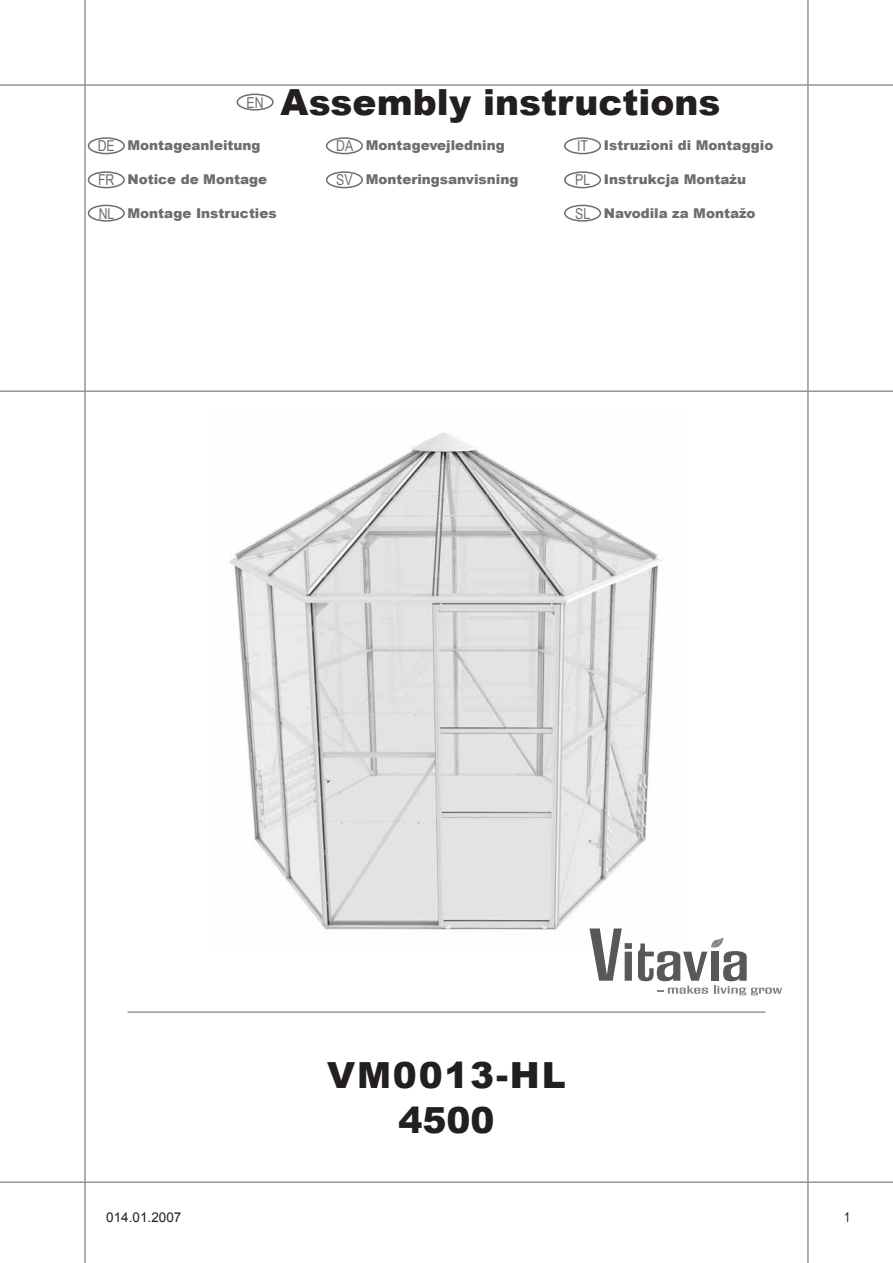
<style>
.page{position:relative;width:893px;height:1263px;background:#fff}
.page>*{position:absolute;margin:0;border:0;box-sizing:border-box;transform-origin:0 0}
.t1{font:900 36px "Arial";color:#231f20}
.t2{font:900 36px/45px "Arial";letter-spacing:.05em;color:#231f20;text-align:center}
.t3{font:15px "Arial Narrow";color:#6c6d70}
.t4{font:900 13.5px "Arial";color:#6c6d70}
.t5{font:13.5px "Arial";color:#231f20}
.t6{font:13.5px "Arial Narrow";color:#231f20}
</style>
<div class="page">
<hr style="left:0;top:1181px;width:893px;height:2px;background:#939598">
<hr style="left:128px;top:1011px;width:637px;height:2px;background:#939598">
<hr style="left:84px;top:0;width:2px;height:1263px;background:#939598">
<hr style="left:807px;top:0;width:2px;height:1263px;background:#939598">
<hr style="left:0;top:390px;width:893px;height:2px;background:#939598">
<hr style="left:0;top:84px;width:893px;height:2px;background:#939598">
<div style="left:237px;top:94px;width:37px;height:17px;border:2px solid #6c6d70;border-radius:50%"></div>
<div style="left:88px;top:137px;width:37px;height:17px;border:2px solid #6c6d70;border-radius:50%"></div>
<div style="left:88px;top:171px;width:37px;height:17px;border:2px solid #6c6d70;border-radius:50%"></div>
<div style="left:88px;top:205px;width:37px;height:17px;border:2px solid #6c6d70;border-radius:50%"></div>
<div style="left:326px;top:137px;width:37px;height:17px;border:2px solid #6c6d70;border-radius:50%"></div>
<div style="left:326px;top:171px;width:37px;height:17px;border:2px solid #6c6d70;border-radius:50%"></div>
<div style="left:564px;top:137px;width:37px;height:17px;border:2px solid #6c6d70;border-radius:50%"></div>
<div style="left:564px;top:171px;width:37px;height:17px;border:2px solid #6c6d70;border-radius:50%"></div>
<div style="left:564px;top:205px;width:37px;height:17px;border:2px solid #6c6d70;border-radius:50%"></div>
<img style="left:229px;top:432px;width:433px;height:498px">
<svg style="left:589px;top:928px;width:43px;height:53px"></svg>
<svg style="left:638px;top:937px;width:144px;height:58px"></svg>
<p class="t3" style="left:98px;top:135px;width:19px">DE</p>
<p class="t3" style="left:98px;top:169px;width:18px">FR</p>
<p class="t3" style="left:99px;top:202px;width:17px">NL</p>
<p class="t3" style="left:247px;top:91px;width:19px">EN</p>
<h1 class="t1" style="left:281px;top:76px;width:441px">Assembly instructions</h1>
<p class="t4" style="left:128px;top:135px;width:134px">Montageanleitung</p>
<p class="t4" style="left:128px;top:169px;width:141px">Notice de Montage</p>
<p class="t4" style="left:128px;top:203px;width:151px">Montage Instructies</p>
<p class="t3" style="left:336px;top:135px;width:19px">DA</p>
<p class="t3" style="left:336px;top:169px;width:18px">SV</p>
<p class="t4" style="left:366px;top:135px;width:141px">Montagevejledning</p>
<p class="t4" style="left:366px;top:169px;width:154px">Monteringsanvisning</p>
<p class="t3" style="left:577px;top:135px;width:12px">IT</p>
<p class="t3" style="left:575px;top:169px;width:17px">PL</p>
<p class="t3" style="left:575px;top:202px;width:17px">SL</p>
<p class="t4" style="left:604px;top:135px;width:171px">Istruzioni di Montaggio</p>
<p class="t4" style="left:604px;top:169px;width:144px">Instrukcja Montażu</p>
<p class="t4" style="left:604px;top:203px;width:153px">Navodila za Montažo</p>
<p class="t5" style="left:106px;top:1208px;width:77px">014.01.2007</p>
<h1 class="t2" style="left:327px;top:1051px;width:240px">VM0013-HL<br>4500</h1>
<p class="t6" style="left:844px;top:1207px;width:8px">1</p>
</div>
